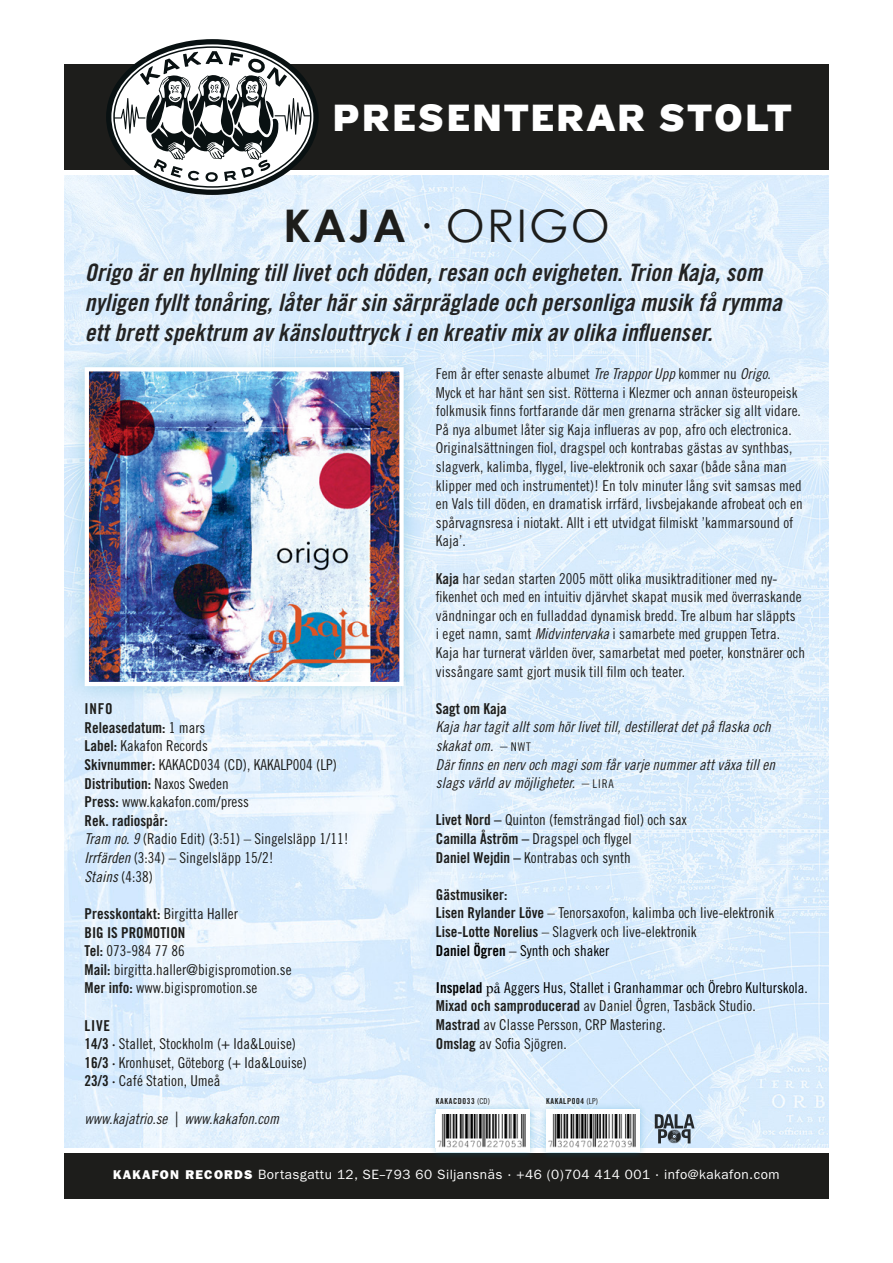
<style>
.page{position:relative;width:893px;height:1263px;background:#fff}
.page>*{position:absolute;margin:0;border:0;box-sizing:border-box;transform-origin:0 0}
.t1{font:45px "Century Gothic";letter-spacing:.05em;color:#1d1d1b}
.t2{font:700 37.5px "Zeppelin 33";letter-spacing:.07em;color:#fff}
.t3{font:24px/30px "Trade Gothic LT Bold Cond Twenty Obl";letter-spacing:.005em;color:#232323}
.t4{font:15px/18.6px "Trade Gothic LT Cond Eighteen";color:#232323}
.t5{font:15px/18.6px "Trade Gothic LT Cond Eighteen";color:#1d1d1b}
.t6{font:15px/18.6px "Trade Gothic LT Cond Eighteen Obl";color:#232323}
.t7{font:15px/18.6px "Trade Gothic LT Bold Cond Twenty";color:#1d1d1b}
.t8{font:15px "Trade Gothic LT Cond Eighteen Obl";color:#212121}
.t9{font:15px "Trade Gothic LT Cond Eighteen Obl";color:#1d1d1b}
.t10{font:13.5px "ITC Franklin Gothic Std";letter-spacing:.035em;color:#fff}
.t11{font:8.25px "Trade Gothic LT Bold Cond Twenty";letter-spacing:.075em;color:#1d1d1b}
.s1{font-weight:700}
.s2{font-family:"Trade Gothic LT Cond Eighteen"}
.s3{font-family:"Trade Gothic LT Bold Cond Twenty"}
.s4{font-family:"Trade Gothic LT Cond Eighteen Obl"}
.s5{font-family:"Trade Gothic LT Cond Eighteen";font-size:21px}
.s6{font-family:"Trade Gothic LT Cond Eighteen";font-size:12px}
.s7{font-family:"Trade Gothic LT Bold Cond Twenty";color:#000}
.s8{color:#000}
.s9{font-family:"Times New Roman";color:#000}
.s10{font-family:"ITC Franklin Gothic Std Hvy";font-size:12.75px}
</style>
<div class="page">
<img style="left:64px;top:175px;width:765px;height:973px">
<div style="left:64px;top:64px;width:765px;height:106px;background:#1d1d1b"></div>
<div style="left:64px;top:1150px;width:765px;height:49px;background:#1d1d1b"></div>
<svg style="left:106px;top:39px;width:213px;height:156px"></svg>
<div style="left:66px;top:349px;width:356px;height:355px;background:#1192b8;opacity:.3"></div>
<img style="left:90px;top:372px;width:309px;height:309px">
<div style="left:85px;top:367px;width:319px;height:319px;border:4px solid #fff"></div>
<div style="left:62px;top:1148px;width:770px;height:5px;background:#fff"></div>
<div style="left:429px;top:1102px;width:107px;height:57px;background:#0085b9;opacity:.3"></div>
<div style="left:436px;top:1109px;width:93px;height:43px;background:#fff"></div>
<img style="left:437px;top:1114px;width:89px;height:33px">
<div style="left:539px;top:1102px;width:107px;height:57px;background:#0085b9;opacity:.3"></div>
<div style="left:546px;top:1109px;width:94px;height:43px;background:#fff"></div>
<img style="left:548px;top:1114px;width:88px;height:33px">
<svg style="left:652px;top:1111px;width:43px;height:34px"></svg>
<h2 class="t2" style="left:333px;top:96px;width:460px">PRESENTERAR STOLT</h2>
<h1 class="t1" style="left:283px;top:198px;width:328px"><span class="s1">KAJA</span> · ORIGO</h1>
<h3 class="t3" style="left:85px;top:257px;width:698px">Origo är en hyllning till livet och döden, resan och evigheten. Trion Kaja, som nyligen fyllt tonåring, låter här sin särpräglade och personliga musik få rymma ett brett spektrum av känslouttryck i en kreativ mix av olika influenser.</h3>
<p class="t7" style="left:85px;top:699px;width:122px">INFO<br>Releasedatum: <span class="s2">1 mars</span></p>
<p class="t5" style="left:85px;top:737px;width:254px"><span class="s3">Label:</span> Kakafon Records<br><span class="s3">Skivnummer:</span> KAKACD034 (CD), KAKALP004 (LP)</p>
<p class="t7" style="left:85px;top:774px;width:146px">Distribution: <span class="s2">Naxos Sweden</span></p>
<p class="t5" style="left:85px;top:792px;width:166px"><span class="s3">Press:</span> www.kakafon.com/press</p>
<p class="t7" style="left:85px;top:811px;width:85px">Rek. radiospår:</p>
<p class="t5" style="left:85px;top:830px;width:266px"><span class="s4">Tram no. 9</span> (Radio Edit) (3:51) – Singelsläpp 1/11!<br><span class="s4">Irrfärden</span> (3:34) – Singelsläpp 15/2!</p>
<p class="t9" style="left:85px;top:867px;width:70px">Stains <span class="s2">(4:38)</span></p>
<p class="t5" style="left:85px;top:904px;width:155px"><span class="s3">Presskontakt:</span> Birgitta Haller</p>
<p class="t7" style="left:85px;top:923px;width:102px">BIG IS PROMOTION</p>
<p class="t5" style="left:85px;top:941px;width:208px"><span class="s3">Tel:</span> 073-984 77 86<br><span class="s3">Mail:</span> birgitta.haller@bigispromotion.se<br><span class="s3">Mer info:</span> www.bigispromotion.se</p>
<p class="t7" style="left:85px;top:1016px;width:27px">LIVE</p>
<p class="t5" style="left:85px;top:1034px;width:224px"><span class="s3">14/3 ·</span> Stallet, Stockholm (+ Ida&amp;Louise)<br><span class="s3">16/3 ·</span> Kronhuset, Göteborg (+ Ida&amp;Louise)<br><span class="s3">23/3 ·</span> Café Station, Umeå</p>
<p class="t8" style="left:85px;top:1109px;width:196px">www.kajatrio.se <span class="s5">|</span> www.kakafon.com</p>
<p class="t4" style="left:436px;top:364px;width:368px">Fem år efter senaste albumet <span class="s4">Tre Trappor Upp</span> kommer nu <span class="s4">Origo</span>.<br>Myck et har hänt sen sist. Rötterna i Klezmer och annan östeuropeisk folkmusik finns fortfarande där men grenarna sträcker sig allt vidare.<br>På nya albumet låter sig Kaja influeras av pop, afro och electronica.<br>Originalsättningen fiol, dragspel och kontrabas gästas av synthbas, slagverk, kalimba, flygel, live-elektronik och saxar (både såna man klipper med och instrumentet)! En tolv minuter lång svit samsas med en Vals till döden, en dramatisk irrfärd, livsbejakande afrobeat och en spårvagnsresa i niotakt. Allt i ett utvidgat filmiskt ’kammarsound of Kaja’.</p>
<p class="t4" style="left:436px;top:569px;width:371px"><span class="s3">Kaja</span> har sedan starten 2005 mött olika musiktraditioner med ny&shy;fikenhet och med en intuitiv djärvhet skapat musik med överraskande vändningar och en fulladdad dynamisk bredd. Tre album har släppts<br>i eget namn, samt <span class="s4">Midvintervaka</span> i samarbete med gruppen Tetra.<br>Kaja har turnerat världen över, samarbetat med poeter, konstnärer och vissångare samt gjort musik till film och teater.</p>
<p class="t7" style="left:436px;top:699px;width:72px">Sagt om Kaja</p>
<p class="t6" style="left:436px;top:718px;width:341px">Kaja har tagit allt som hör livet till, destillerat det på flaska och skakat om. <span class="s2">–</span> <span class="s6">NWT<br></span>Där finns en nerv och magi som får varje nummer att växa till en slags värld av möjligheter. <span class="s2">–</span> <span class="s6">LIRA</span></p>
<p class="t5" style="left:436px;top:811px;width:252px"><span class="s3">Livet Nord –</span> Quinton (femsträngad fiol) och sax<br><span class="s3">Camilla Åström –</span> Dragspel och flygel<br><span class="s3">Daniel Wejdin –</span> Kontrabas och synth</p>
<p class="t7" style="left:436px;top:885px;width:73px">Gästmusiker:</p>
<p class="t5" style="left:436px;top:904px;width:340px"><span class="s3">Lisen Rylander Löve</span> – Tenorsaxofon, kalimba och live-elektronik<br><span class="s3">Lise-Lotte Norelius</span> – Slagverk och live-elektronik<br><span class="s7">Daniel Ögren</span> <span class="s8">– Synth och shaker</span></p>
<p class="t5" style="left:436px;top:978px;width:373px"><span class="s7">Inspelad</span> <span class="s9">på</span> <span class="s8">Aggers Hus, Stallet i Granhammar och Örebro Kulturskola.<br></span><span class="s3">Mixad och samproducerad</span> av Daniel Ögren, Tasbäck Studio.<br><span class="s3">Mastrad</span> av Classe Persson, CRP Mastering.<br><span class="s3">Omslag</span> av Sofia Sjögren.</p>
<p class="t11" style="left:436px;top:1096px;width:56px">KAKACD033 <span class="s2">(CD)</span></p>
<p class="t11" style="left:546px;top:1096px;width:53px">KAKALP004 <span class="s2">(LP)</span></p>
<p class="t10" style="left:113px;top:1167px;width:668px"><span class="s10">KAKAFON RECORDS</span> Bortasgattu 12, SE–793 60 Siljansnäs · +46 (0)704 414 001 · info@kakafon.com</p>
</div>
